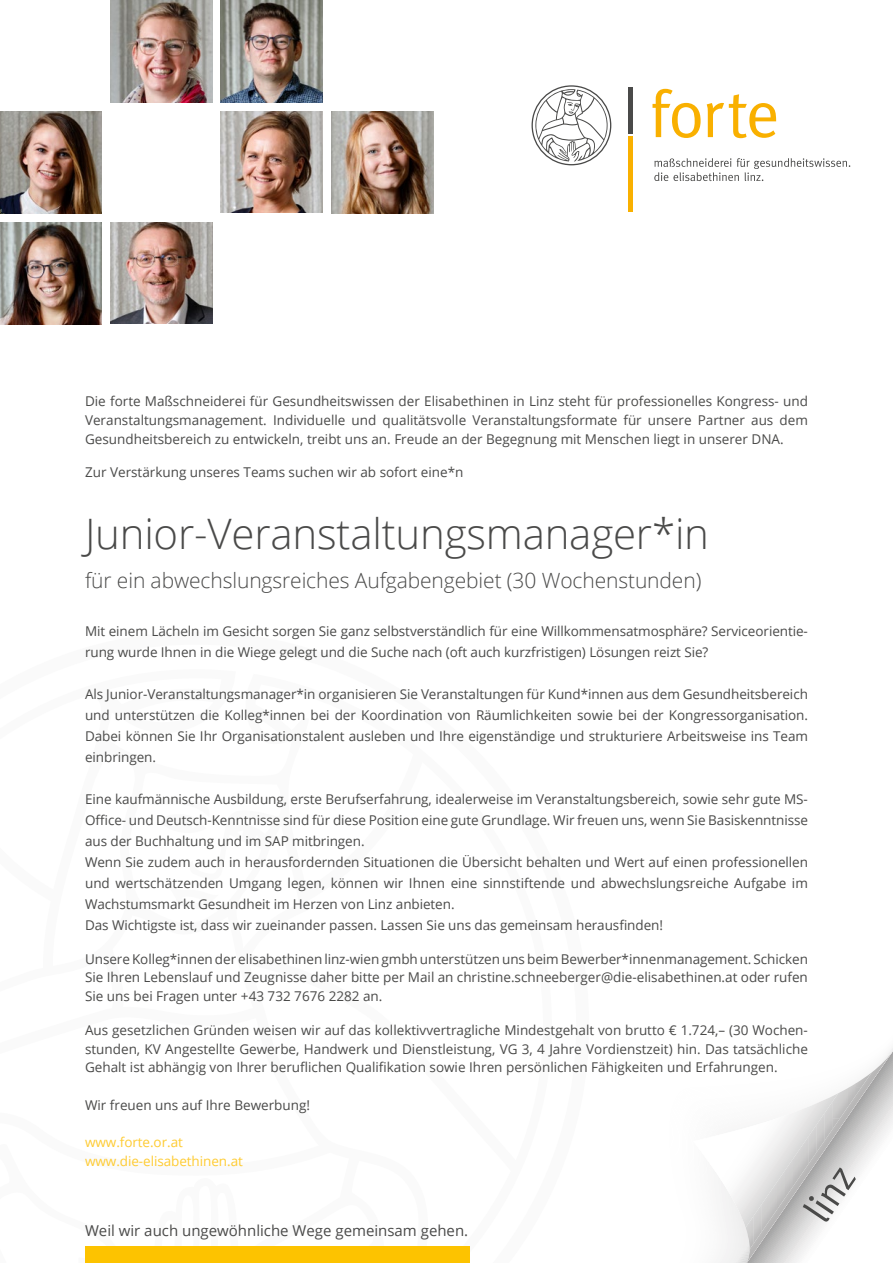
<style>
.page{position:relative;width:893px;height:1263px;background:#fff}
.page>*{position:absolute;margin:0;border:0;box-sizing:border-box;transform-origin:0 0}
.t1{font:300 42px "Open Sans";letter-spacing:-.005em;color:#4a4a49}
.t2{font:39.9px "Meta";color:#4a4a49}
.t3{font:300 21px "Open Sans";letter-spacing:-.005em;color:#4a4a49}
.t4{font:15px "Open Sans";color:#4a4a49}
.t5{font:13.5px/21px "Open Sans";letter-spacing:-.005em;color:#4a4a49;text-align:justify}
.t6{font:13.5px/18.8px "Open Sans";letter-spacing:-.005em;color:#fecb32}
</style>
<div class="page">
<img style="left:0;top:222px;width:102px;height:102px">
<svg style="left:720px;top:1048px;width:173px;height:215px"></svg>
<img style="left:720px;top:1122px;width:44px;height:60px">
<div style="left:85px;top:1246px;width:384px;height:17px;background:#fdc300"></div>
<img style="left:111px;top:222px;width:102px;height:102px">
<img style="left:331px;top:111px;width:102px;height:102px">
<div style="left:628px;top:87px;width:5px;height:46px;background:#4a4a49"></div>
<div style="left:628px;top:137px;width:5px;height:75px;background:#f9b000"></div>
<svg style="left:652px;top:89px;width:49px;height:49px"></svg>
<svg style="left:707px;top:94px;width:69px;height:44px"></svg>
<svg style="left:654px;top:158px;width:196px;height:23px"></svg>
<svg style="left:531px;top:85px;width:80px;height:80px"></svg>
<img style="left:221px;top:111px;width:102px;height:102px">
<img style="left:111px;top:0;width:102px;height:102px">
<img style="left:221px;top:0;width:102px;height:102px">
<img style="left:0;top:111px;width:101px;height:102px">
<p class="t5" style="left:85px;top:391px;width:724px;line-height:18.8px">Die forte Maßschneiderei für Gesundheitswissen der Elisabethinen in Linz steht für professionelles Kongress- und Veranstaltungsmanagement. Individuelle und qualitätsvolle Veranstaltungsformate für unsere Partner aus dem Gesundheitsbereich zu entwickeln, treibt uns an. Freude an der Begegnung mit Menschen liegt in unserer DNA.</p>
<p class="t5" style="left:85px;top:462px;width:380px">Zur Verstärkung unseres Teams suchen wir ab sofort eine*n</p>
<h1 class="t1" style="left:85px;top:505px;width:625px">Junior-Veranstaltungsmanager*in</h1>
<h3 class="t3" style="left:85px;top:566px;width:618px">für ein abwechslungsreiches Aufgabengebiet (30 Wochenstunden)</h3>
<p class="t5" style="left:85px;top:620px;width:724px">Mit einem Lächeln im Gesicht sorgen Sie ganz selbstverständlich für eine Willkommensatmosphäre? Serviceorientie&shy;rung wurde Ihnen in die Wiege gelegt und die Suche nach (oft auch kurzfristigen) Lösungen reizt Sie?</p>
<p class="t5" style="left:85px;top:683px;width:724px">Als Junior-Veranstaltungsmanager*in organisieren Sie Veranstaltungen für Kund*innen aus dem Gesundheitsbereich und unterstützen die Kolleg*innen bei der Koordination von Räumlichkeiten sowie bei der Kongressorganisation.<br>Dabei können Sie Ihr Organisationstalent ausleben und Ihre eigenständige und strukturiere Arbeitsweise ins Team einbringen.</p>
<p class="t5" style="left:85px;top:788px;width:724px;text-align:left">Eine kaufmännische Ausbildung, erste Berufserfahrung, idealerweise im Veranstaltungsbereich, sowie sehr gute MS-Office- und Deutsch-Kenntnisse sind für diese Position eine gute Grundlage. Wir freuen uns, wenn Sie Basiskenntnisse aus der Buchhaltung und im SAP mitbringen.<br>Wenn Sie zudem auch in herausfordernden Situationen die Übersicht behalten und Wert auf einen professionellen und wertschätzenden Umgang legen, können wir Ihnen eine sinnstiftende und abwechslungsreiche Aufgabe im Wachstumsmarkt Gesundheit im Herzen von Linz anbieten.<br>Das Wichtigste ist, dass wir zueinander passen. Lassen Sie uns das gemeinsam herausfinden!</p>
<p class="t5" style="left:85px;top:949px;width:724px;line-height:18.8px">Unsere Kolleg*innen der elisabethinen linz-wien gmbh unterstützen uns beim Bewerber*innenmanagement. Schicken Sie Ihren Lebenslauf und Zeugnisse daher bitte per Mail an christine.schneeberger@die-elisabethinen.at oder rufen Sie uns bei Fragen unter +43 732 7676 2282 an.</p>
<p class="t5" style="left:85px;top:1020px;width:724px;line-height:18.8px">Aus gesetzlichen Gründen weisen wir auf das kollektivvertragliche Mindestgehalt von brutto € 1.724,– (30 Wochen&shy;stunden, KV Angestellte Gewerbe, Handwerk und Dienstleistung, VG 3, 4 Jahre Vordienstzeit) hin. Das tatsächliche Gehalt ist abhängig von Ihrer beruflichen Qualifikation sowie Ihren persönlichen Fähigkeiten und Erfahrungen.</p>
<p class="t5" style="left:85px;top:1094px;width:227px">Wir freuen uns auf Ihre Bewerbung!</p>
<p class="t6" style="left:85px;top:1133px;width:159px">www.forte.or.at www.die-elisabethinen.at</p>
<h2 class="t2" style="left:794px;top:1205px;width:60px;rotate:-56deg">linz</h2>
<p class="t4" style="left:85px;top:1220px;width:385px">Weil wir auch ungewöhnliche Wege gemeinsam gehen.</p>
</div>
